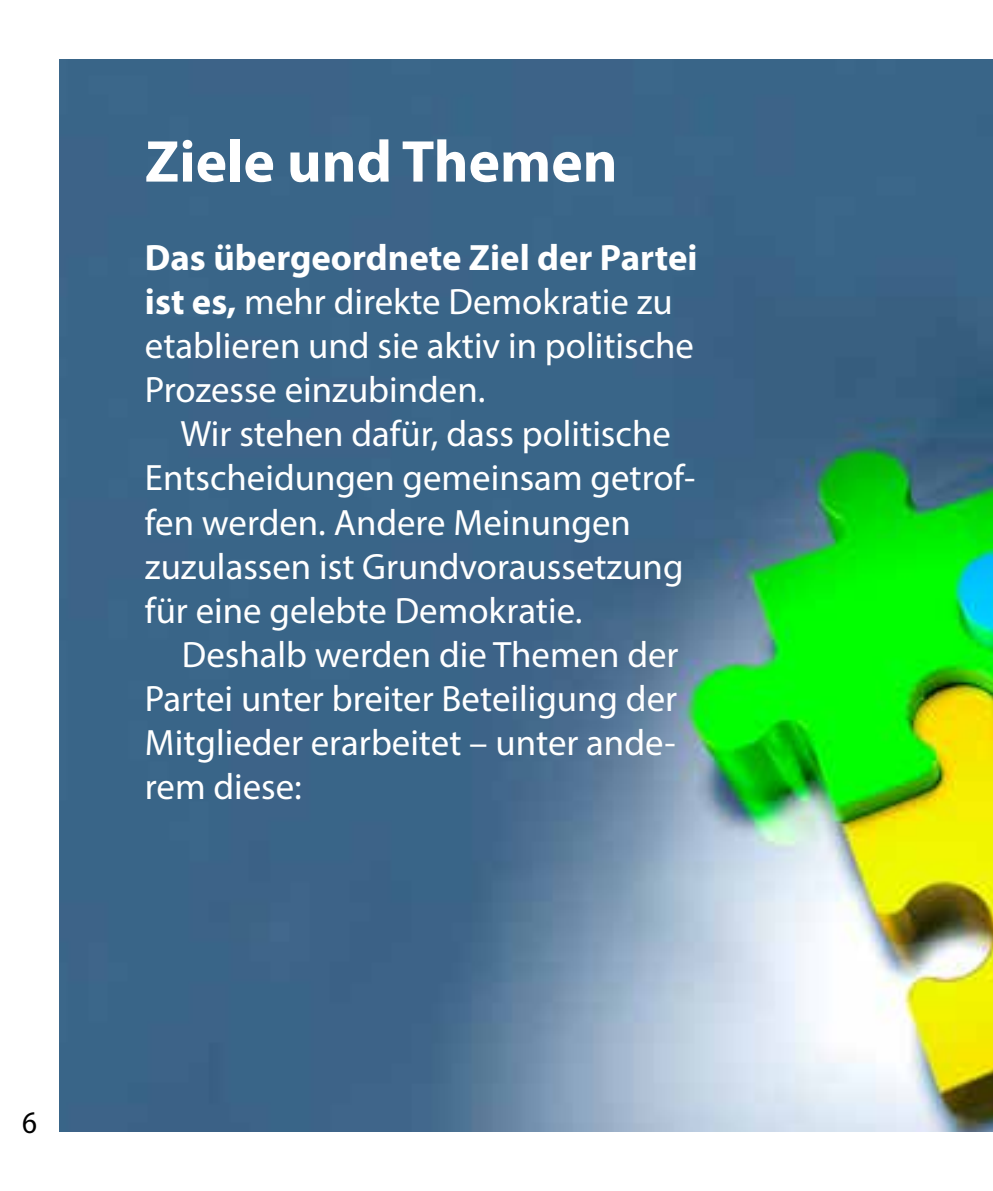
<style>
.page{position:relative;width:993px;height:1191px;background:#fff}
.page>*{position:absolute;margin:0;border:0;box-sizing:border-box;transform-origin:0 0}
.t1{font:700 59.5px "Myriad Pro";color:#fff}
.t2{font:36.75px/44.1px "Myriad Pro";color:#fff}
.t3{font:semi-condensed 31.5px "Myriad Pro";color:#000}
.s1{font-weight:700}
</style>
<div class="page">
<img style="left:60px;top:60px;width:932px;height:1071px">
<h1 class="t1" style="left:145px;top:123px;width:474px">Ziele und Themen</h1>
<p class="t2" style="left:145px;top:235px;width:554px"><span class="s1">Das übergeordnete Ziel der Partei ist es,</span> mehr direkte Demokratie zu etablieren und sie aktiv in politische<br>Prozesse einzubinden.</p>
<p class="t2" style="left:145px;top:411px;width:552px;text-indent:35px">Wir stehen dafür, dass politische Entscheidungen gemeinsam getrof&shy;fen werden. Andere Meinungen zuzulassen ist Grundvoraussetzung für eine gelebte Demokratie.</p>
<p class="t2" style="left:145px;top:632px;width:535px;text-align:justify;text-indent:37px">Deshalb werden die Themen der Partei unter breiter Beteiligung der Mitglieder erarbeitet – unter ande&shy;rem diese:</p>
<p class="t3" style="left:22px;top:1105px;width:16px">6</p>
</div>
